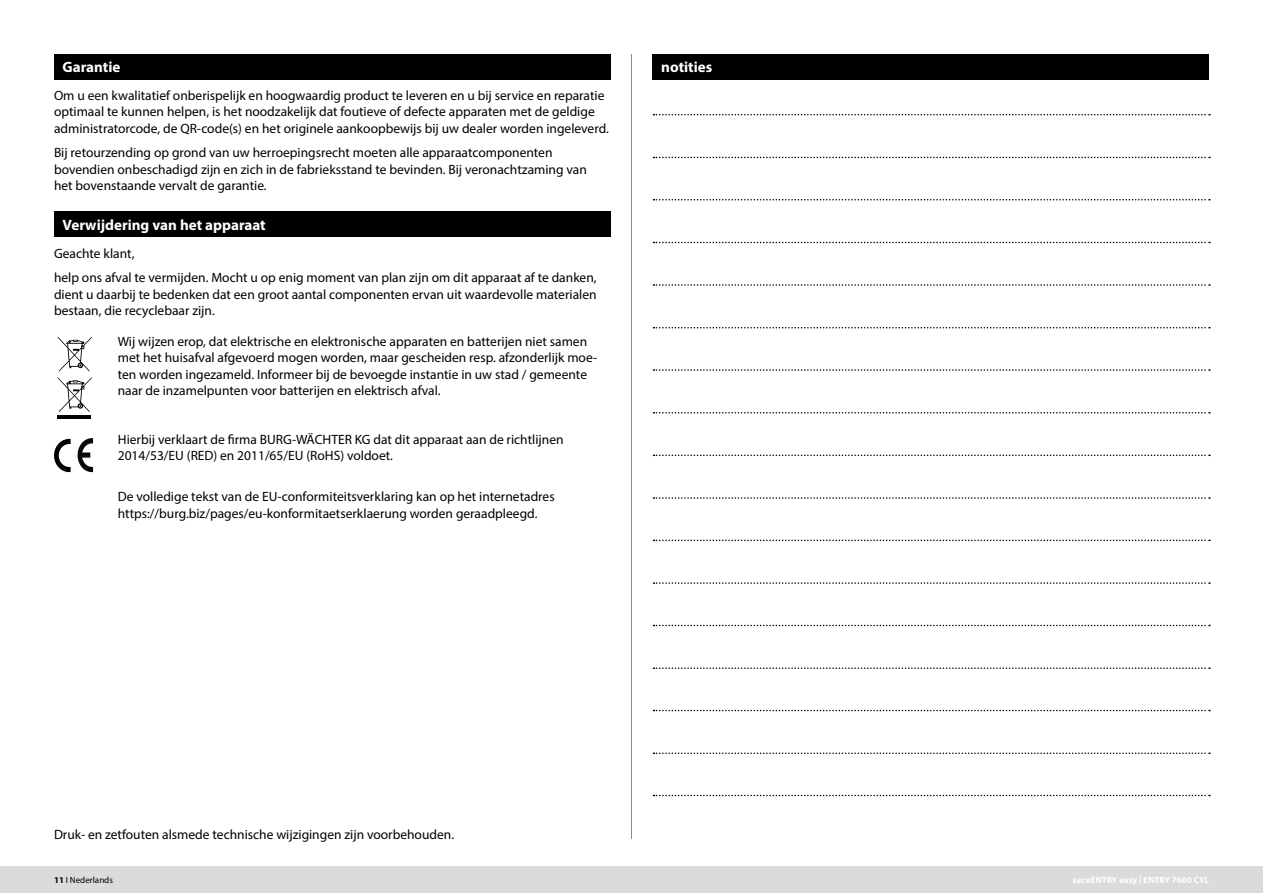
<style>
.page{position:relative;width:1263px;height:893px;background:#fff}
.page>*{position:absolute;margin:0;border:0;box-sizing:border-box;transform-origin:0 0}
.t1{font:700 15px "Myriad Pro";color:#fff}
.t2{font:13.5px/16.2px "Myriad Pro";color:#000}
.t3{font:700 9px "Myriad Pro";color:#fff}
.t4{font:9px "Myriad Pro";color:#000}
.s1{font-weight:700}
</style>
<div class="page">
<div style="left:0;top:866px;width:1263px;height:27px;background:#dbdbdb"></div>
<hr style="left:631px;top:54px;width:1px;height:785px;background:#8b8b8b">
<svg style="left:58px;top:337px;width:34px;height:34px"></svg>
<hr style="left:58px;top:415px;width:33px;height:4px;background:#000">
<svg style="left:58px;top:377px;width:34px;height:35px"></svg>
<svg style="left:77px;top:438px;width:16px;height:34px"></svg>
<svg style="left:54px;top:439px;width:17px;height:33px"></svg>
<div style="left:54px;top:54px;width:556px;height:26px;background:#000"></div>
<div style="left:54px;top:211px;width:556px;height:26px;background:#000"></div>
<div style="left:653px;top:54px;width:556px;height:26px;background:#000"></div>
<svg style="left:653px;top:114px;width:557px;height:1px"></svg>
<svg style="left:653px;top:284px;width:557px;height:2px"></svg>
<svg style="left:653px;top:455px;width:557px;height:1px"></svg>
<svg style="left:653px;top:625px;width:557px;height:1px"></svg>
<svg style="left:653px;top:199px;width:557px;height:1px"></svg>
<svg style="left:653px;top:369px;width:557px;height:2px"></svg>
<svg style="left:653px;top:540px;width:557px;height:1px"></svg>
<svg style="left:653px;top:710px;width:557px;height:1px"></svg>
<svg style="left:653px;top:795px;width:557px;height:1px"></svg>
<svg style="left:653px;top:157px;width:557px;height:1px"></svg>
<svg style="left:653px;top:327px;width:557px;height:1px"></svg>
<svg style="left:653px;top:497px;width:557px;height:2px"></svg>
<svg style="left:653px;top:667px;width:557px;height:2px"></svg>
<svg style="left:653px;top:242px;width:557px;height:1px"></svg>
<svg style="left:653px;top:412px;width:557px;height:2px"></svg>
<svg style="left:653px;top:582px;width:557px;height:2px"></svg>
<svg style="left:653px;top:752px;width:557px;height:2px"></svg>
<p class="t1" style="left:63px;top:58px;width:59px">Garantie</p>
<p class="t2" style="left:54px;top:87px;width:556px">Om u een kwalitatief onberispelijk en hoogwaardig product te leveren en u bij service en reparatie optimaal te kunnen helpen, is het noodzakelijk dat foutieve of defecte apparaten met de geldige administratorcode, de QR-code(s) en het originele aankoopbewijs bij uw dealer worden ingeleverd.</p>
<p class="t2" style="left:54px;top:145px;width:534px">Bij retourzending op grond van uw herroepingsrecht moeten alle apparaatcomponenten bovendien onbeschadigd zijn en zich in de fabrieksstand te bevinden. Bij veronachtzaming van het bovenstaande vervalt de garantie.</p>
<p class="t1" style="left:63px;top:215px;width:205px">Verwijdering van het apparaat</p>
<p class="t2" style="left:54px;top:240px;width:544px;line-height:24.8px">Geachte klant,<br>help ons afval te vermijden. Mocht u op enig moment van plan zijn om dit apparaat af te danken,</p>
<p class="t2" style="left:54px;top:286px;width:544px">dient u daarbij te bedenken dat een groot aantal componenten ervan uit waardevolle materialen bestaan, die recyclebaar zijn.</p>
<p class="t2" style="left:118px;top:333px;width:481px">Wij wijzen erop, dat elektrische en elektronische apparaten en batterijen niet samen met het huisafval afgevoerd mogen worden, maar gescheiden resp. afzonderlijk moe&shy;ten worden ingezameld. Informeer bij de bevoegde instantie in uw stad / gemeente naar de inzamelpunten voor batterijen en elektrisch afval.</p>
<p class="t2" style="left:118px;top:431px;width:447px">Hierbij verklaart de firma BURG-WÄCHTER KG dat dit apparaat aan de richtlijnen<br>2014/53/EU (RED) en 2011/65/EU (RoHS) voldoet.</p>
<p class="t2" style="left:118px;top:488px;width:438px">De volledige tekst van de EU-conformiteitsverklaring kan op het internetadres https://burg.biz/pages/eu-konformitaetserklaerung worden geraadpleegd.</p>
<p class="t1" style="left:661px;top:58px;width:53px">notities</p>
<p class="t2" style="left:54px;top:826px;width:402px">Druk- en zetfouten alsmede technische wijzigingen zijn voorbehouden.</p>
<p class="t4" style="left:54px;top:874px;width:60px"><span class="s1">11</span> I Nederlands</p>
<p class="t3" style="left:1073px;top:874px;width:138px">secuENTRY easy | ENTRY 7600 CYL</p>
</div>
